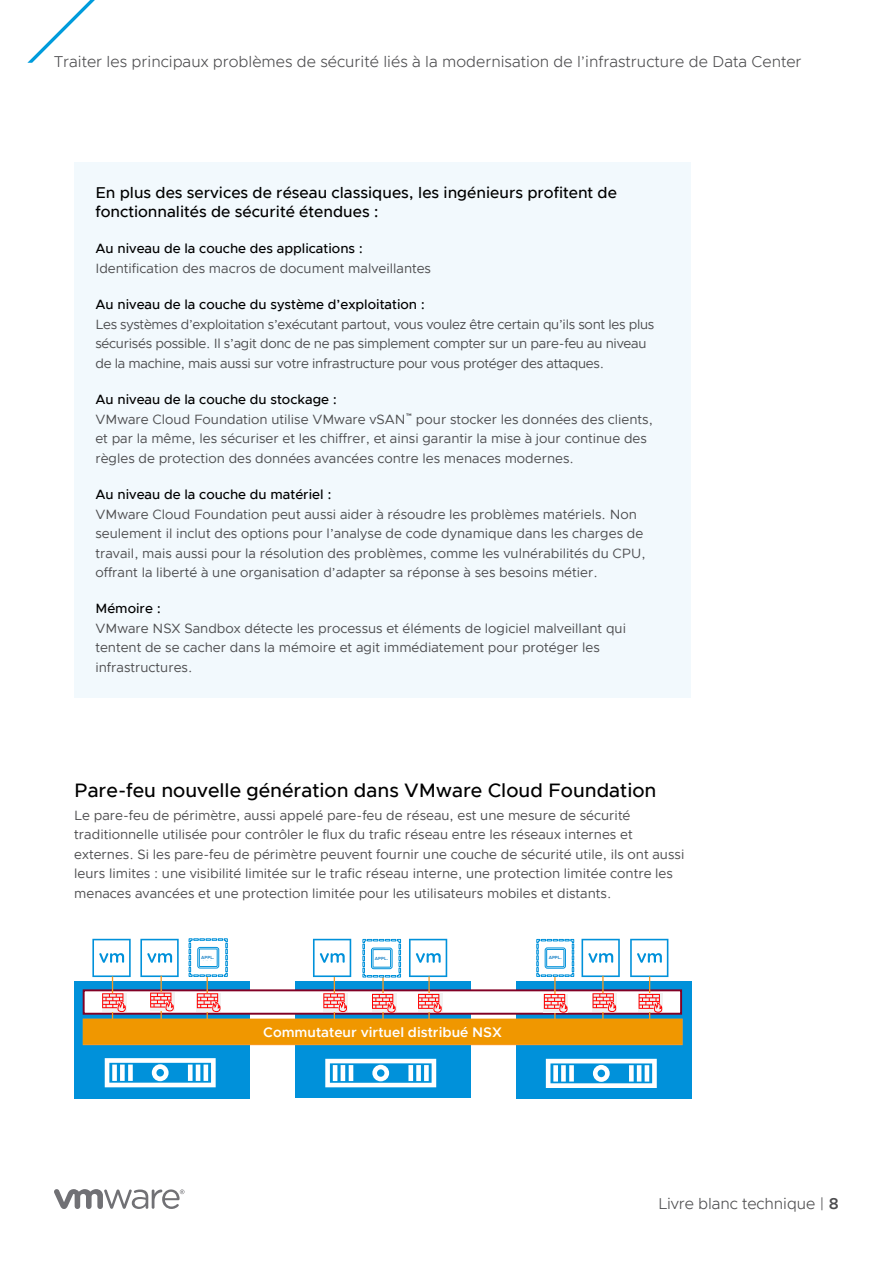
<style>
.page{position:relative;width:893px;height:1263px;background:#fff}
.page>*{position:absolute;margin:0;border:0;box-sizing:border-box;transform-origin:0 0}
.t1{font:500 19.5px "Metropolis";color:#000}
.t2{font:300 15.75px "Metropolis";color:#4d4d4f}
.t3{font:500 15.75px/19.5px "Metropolis";color:#000}
.t4{font:13.95px "Metropolis";color:#fff}
.t5{font:600 13.8px "Metropolis";color:#fff}
.t6{font:13.5px/19.5px "Metropolis";color:#4d4d4f}
.t7{font:13.5px/19.5px "Metropolis";letter-spacing:-.02em;color:#4d4d4f}
.t8{font:500 13.5px "Metropolis";color:#000}
.t9{font:700 4.5px "Metropolis";letter-spacing:-.005em;color:#2b8bcb}
.s1{font-weight:500;color:#000}
.s2{font-weight:600}
</style>
<div class="page">
<svg style="left:54px;top:1189px;width:130px;height:20px"></svg>
<div style="left:74px;top:981px;width:176px;height:117px;background:#0091da"></div>
<svg style="left:105px;top:1058px;width:111px;height:29px"></svg>
<svg style="left:92px;top:939px;width:39px;height:38px"></svg>
<svg style="left:140px;top:939px;width:39px;height:38px"></svg>
<div style="left:295px;top:981px;width:176px;height:117px;background:#0091da"></div>
<svg style="left:325px;top:1059px;width:111px;height:28px"></svg>
<svg style="left:313px;top:939px;width:38px;height:38px"></svg>
<svg style="left:409px;top:939px;width:38px;height:38px"></svg>
<div style="left:516px;top:981px;width:175px;height:118px;background:#0091da"></div>
<svg style="left:546px;top:1059px;width:111px;height:29px"></svg>
<svg style="left:630px;top:939px;width:38px;height:38px"></svg>
<svg style="left:581px;top:939px;width:39px;height:38px"></svg>
<div style="left:84px;top:990px;width:597px;height:24px;background:#fff"></div>
<div style="left:83px;top:989px;width:599px;height:26px;border:2px solid #820024"></div>
<hr style="left:112px;top:976px;width:1px;height:60px;background:#f8981d">
<svg style="left:102px;top:993px;width:24px;height:19px"></svg>
<hr style="left:161px;top:976px;width:1px;height:60px;background:#f8981d">
<svg style="left:150px;top:992px;width:24px;height:1px"></svg>
<svg style="left:150px;top:993px;width:24px;height:18px"></svg>
<hr style="left:207px;top:976px;width:1px;height:60px;background:#f8981d">
<svg style="left:197px;top:993px;width:24px;height:19px"></svg>
<hr style="left:428px;top:976px;width:2px;height:60px;background:#f8981d">
<hr style="left:334px;top:977px;width:1px;height:60px;background:#f8981d">
<hr style="left:382px;top:976px;width:2px;height:60px;background:#f8981d">
<svg style="left:323px;top:993px;width:24px;height:19px"></svg>
<svg style="left:372px;top:993px;width:24px;height:1px"></svg>
<svg style="left:372px;top:994px;width:24px;height:19px"></svg>
<svg style="left:418px;top:993px;width:24px;height:1px"></svg>
<svg style="left:418px;top:994px;width:24px;height:19px"></svg>
<hr style="left:554px;top:977px;width:2px;height:60px;background:#f8981d">
<hr style="left:602px;top:976px;width:2px;height:60px;background:#f8981d">
<hr style="left:649px;top:976px;width:1px;height:60px;background:#f8981d">
<svg style="left:544px;top:994px;width:24px;height:19px"></svg>
<svg style="left:593px;top:993px;width:24px;height:19px"></svg>
<svg style="left:639px;top:993px;width:24px;height:1px"></svg>
<svg style="left:639px;top:994px;width:24px;height:19px"></svg>
<svg style="left:362px;top:938px;width:39px;height:40px"></svg>
<svg style="left:536px;top:938px;width:39px;height:39px"></svg>
<svg style="left:188px;top:938px;width:40px;height:39px"></svg>
<div style="left:83px;top:1018px;width:600px;height:27px;border:3px solid #f8981d"></div>
<div style="left:74px;top:162px;width:617px;height:535px;background:#f2f9fd"></div>
<div style="left:84px;top:1019px;width:598px;height:24px;background:#f09700"></div>
<div style="left:375px;top:956px;width:14px;height:5px;background:#fff"></div>
<hr style="left:549px;top:956px;width:13px;height:4px;background:#fff">
<div style="left:201px;top:955px;width:14px;height:5px;background:#fff"></div>
<svg style="left:27px;top:0;width:68px;height:63px"></svg>
<p class="t2" style="left:54px;top:51px;width:749px">Traiter les principaux problèmes de sécurité liés à la modernisation de l’infrastructure de Data Center</p>
<p class="t3" style="left:95px;top:182px;width:523px">En plus des services de réseau classiques, les ingénieurs profitent de fonctionnalités de sécurité étendues :</p>
<p class="t8" style="left:95px;top:240px;width:269px">Au niveau de la couche des applications :</p>
<p class="t6" style="left:95px;top:258px;width:337px">Identification des macros de document malveillantes</p>
<p class="t8" style="left:95px;top:296px;width:331px">Au niveau de la couche du système d’exploitation :</p>
<p class="t7" style="left:95px;top:314px;width:560px">Les systèmes d’exploitation s’exécutant partout, vous voulez être certain qu’ils sont les plus sécurisés possible. Il s’agit donc de ne pas simplement compter sur un pare-feu au niveau de la machine, mais aussi sur votre infrastructure pour vous protéger des attaques.</p>
<p class="t6" style="left:95px;top:390px;width:559px"><span class="s1">Au niveau de la couche du stockage :<br></span>VMware Cloud Foundation utilise VMware vSAN<sup>™</sup> pour stocker les données des clients, et par la même, les sécuriser et les chiffrer, et ainsi garantir la mise à jour continue des règles de protection des données avancées contre les menaces modernes.</p>
<p class="t8" style="left:95px;top:486px;width:238px">Au niveau de la couche du matériel :</p>
<p class="t6" style="left:95px;top:504px;width:552px">VMware Cloud Foundation peut aussi aider à résoudre les problèmes matériels. Non seulement il inclut des options pour l’analyse de code dynamique dans les charges de travail, mais aussi pour la résolution des problèmes, comme les vulnérabilités du CPU, offrant la liberté à une organisation d’adapter sa réponse à ses besoins métier.</p>
<p class="t8" style="left:95px;top:600px;width:67px">Mémoire :</p>
<p class="t6" style="left:95px;top:618px;width:532px">VMware NSX Sandbox détecte les processus et éléments de logiciel malveillant qui tentent de se cacher dans la mémoire et agit immédiatement pour protéger les infrastructures.</p>
<h1 class="t1" style="left:74px;top:778px;width:584px">Pare-feu nouvelle génération dans VMware Cloud Foundation</h1>
<p class="t6" style="left:74px;top:805px;width:612px">Le pare-feu de périmètre, aussi appelé pare-feu de réseau, est une mesure de sécurité traditionnelle utilisée pour contrôler le flux du trafic réseau entre les réseaux internes et externes. Si les pare-feu de périmètre peuvent fournir une couche de sécurité utile, ils ont aussi leurs limites : une visibilité limitée sur le trafic réseau interne, une protection limitée contre les menaces avancées et une protection limitée pour les utilisateurs mobiles et distants.</p>
<p class="t9" style="left:201px;top:955px;width:15px">APPL.</p>
<p class="t9" style="left:375px;top:955px;width:15px">APPL.</p>
<p class="t9" style="left:549px;top:955px;width:15px">APPL.</p>
<p class="t4" style="left:280px;top:1022px;width:208px">NSX Virtual Distributed Switch</p>
<p class="t5" style="left:263px;top:1023px;width:240px">Commutateur virtuel distribué NSX</p>
<p class="t2" style="left:658px;top:1194px;width:182px">Livre blanc technique | <span class="s2">8</span></p>
</div>
